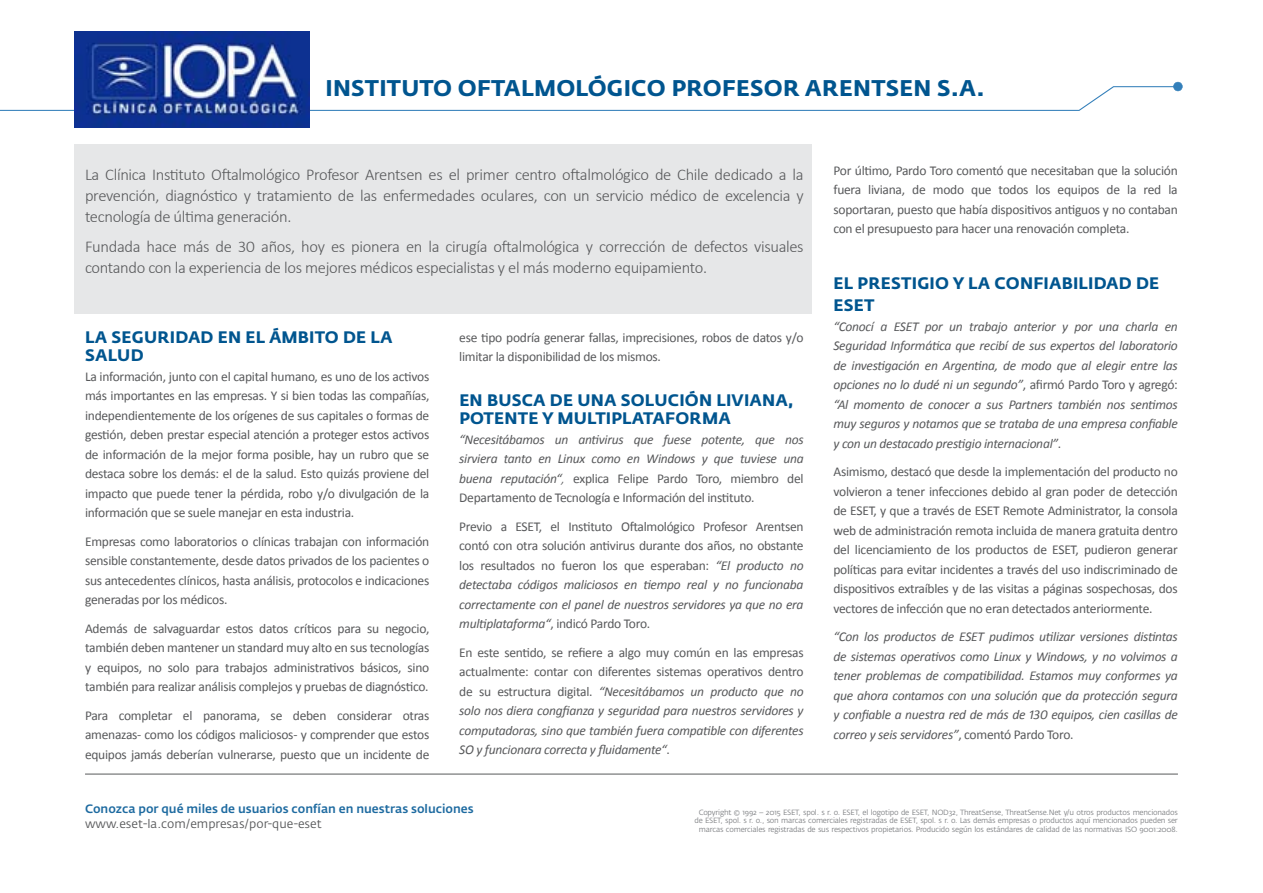
<style>
.page{position:relative;width:1263px;height:893px;background:#fff}
.page>*{position:absolute;margin:0;border:0;box-sizing:border-box;transform-origin:0 0}
.t1{font:700 22.5px "Fedra Sans Alt Pro";letter-spacing:.01em;color:#00558f}
.t2{font:300 16.5px/21px "Calibri";letter-spacing:-.02em;color:#58595b;text-align:justify}
.t3{font:700 16.5px/18px "Fedra Sans Alt Pro";letter-spacing:.01em;color:#00558f}
.t4{font:13.5px/19.5px "Calibri";letter-spacing:-.02em;color:#58595b;text-align:justify}
.t5{font:italic 13.5px/19.5px "Calibri";letter-spacing:-.02em;color:#58595b;text-align:justify}
.t6{font:500 12px "Fedra Sans Alt Pro";color:#1d6aa0}
.t7{font:12px "Fedra Sans Alt Pro";color:#58595b}
.t8{font:7.5px/8.2px "Fedra Sans Alt Pro";letter-spacing:-.03em;color:#808285}
.s1{font-weight:300}
.s2{font-style:normal}
.s3{font-style:italic}
</style>
<div class="page">
<div style="left:74px;top:144px;width:738px;height:169px;background:#e6e7e8"></div>
<hr style="left:85px;top:774px;width:1093px;height:1px;background:#58595b">
<svg style="left:0;top:82px;width:1182px;height:29px"></svg>
<img style="left:74px;top:31px;width:236px;height:97px">
<h1 class="t1" style="left:326px;top:74px;width:660px">INSTITUTO OFTALMOLÓGICO PROFESOR ARENTSEN S.A.</h1>
<p class="t2" style="left:85px;top:164px;width:720px">La Clínica Instituto Oftalmológico Profesor Arentsen es el primer centro oftalmológico de Chile dedicado a la prevención, diagnóstico y tratamiento de las enfermedades oculares, con un servicio médico de excelencia y tecnología de última generación.</p>
<p class="t2" style="left:85px;top:236px;width:720px">Fundada hace más de 30 años, hoy es pionera en la cirugía oftalmológica y corrección de defectos visuales contando con la experiencia de los mejores médicos especialistas y el más moderno equipamiento.</p>
<p class="t3" style="left:85px;top:328px;width:309px">LA SEGURIDAD EN EL ÁMBITO DE LA<br>SALUD</p>
<p class="t4" style="left:85px;top:367px;width:346px">La información, junto con el capital humano, es uno de los activos más importantes en las empresas. Y si bien todas las compañías, independientemente de los orígenes de sus capitales o formas de gestión, deben prestar especial atención a proteger estos activos de información de la mejor forma posible, hay un rubro que se destaca sobre los demás: el de la salud. Esto quizás proviene del impacto que puede tener la pérdida, robo y/o divulgación de la información que se suele manejar en esta industria.</p>
<p class="t4" style="left:85px;top:531px;width:346px">Empresas como laboratorios o clínicas trabajan con información sensible constantemente, desde datos privados de los pacientes o sus antecedentes clínicos, hasta análisis, protocolos e indicaciones generadas por los médicos.</p>
<p class="t4" style="left:85px;top:618px;width:346px">Además de salvaguardar estos datos críticos para su negocio, también deben mantener un standard muy alto en sus tecnologías y equipos, no solo para trabajos administrativos básicos, sino también para realizar análisis complejos y pruebas de diagnóstico.</p>
<p class="t4" style="left:85px;top:705px;width:346px">Para completar el panorama, se deben considerar otras amenazas- como los códigos maliciosos- y comprender que estos equipos jamás deberían vulnerarse, puesto que un incidente de</p>
<p class="t4" style="left:459px;top:327px;width:346px">ese tipo podría generar fallas, imprecisiones, robos de datos y/o limitar la disponibilidad de los mismos.</p>
<p class="t3" style="left:459px;top:391px;width:336px">EN BUSCA DE UNA SOLUCIÓN LIVIANA,<br>POTENTE Y MULTIPLATAFORMA</p>
<p class="t5" style="left:459px;top:429px;width:346px">“Necesitábamos un antivirus que fuese potente, que nos sirviera tanto en Linux como en Windows y que tuviese una buena reputación“<span class="s1">,</span> <span class="s2">explica Felipe Pardo Toro, miembro del Departamento de Tecnología e Información del instituto.</span></p>
<p class="t4" style="left:459px;top:516px;width:346px">Previo a ESET, el Instituto Oftalmológico Profesor Arentsen contó con otra solución antivirus durante dos años, no obstante los resultados no fueron los que esperaban: <span class="s3">“El producto no detectaba códigos maliciosos en tiempo real y no funcionaba correctamente con el panel de nuestros servidores ya que no era multiplataforma“</span>, indicó Pardo Toro.</p>
<p class="t5" style="left:459px;top:642px;width:346px"><span class="s2">En este sentido, se refiere a algo muy común en las empresas actualmente: contar con diferentes sistemas operativos dentro de su estructura digital.</span> “Necesitábamos un producto que no solo nos diera congfianza y seguridad para nuestros servidores y computadoras, sino que también fuera compatible con diferentes SO y funcionara correcta y fluidamente“<span class="s2">.</span></p>
<p class="t4" style="left:833px;top:160px;width:346px">Por último, Pardo Toro comentó que necesitaban que la solución fuera liviana, de modo que todos los equipos de la red la soportaran, puesto que había dispositivos antiguos y no contaban con el presupuesto para hacer una renovación completa.</p>
<p class="t3" style="left:833px;top:272px;width:327px;line-height:22.5px">EL PRESTIGIO Y LA CONFIABILIDAD DE<br>ESET</p>
<p class="t5" style="left:833px;top:316px;width:346px">“Conocí a ESET por un trabajo anterior y por una charla en Seguridad Informática que recibí de sus expertos del laboratorio de investigación en Argentina, de modo que al elegir entre las opciones no lo dudé ni un segundo”<span class="s2">, afirmó Pardo Toro y agregó: </span>“Al momento de conocer a sus Partners también nos sentimos muy seguros y notamos que se trataba de una empresa confiable y con un destacado prestigio internacional”<span class="s2">.</span></p>
<p class="t4" style="left:833px;top:462px;width:346px">Asimismo, destacó que desde la implementación del producto no volvieron a tener infecciones debido al gran poder de detección de ESET, y que a través de ESET Remote Administrator, la consola web de administración remota incluida de manera gratuita dentro del licenciamiento de los productos de ESET, pudieron generar políticas para evitar incidentes a través del uso indiscriminado de dispositivos extraíbles y de las visitas a páginas sospechosas, dos vectores de infección que no eran detectados anteriormente.</p>
<p class="t5" style="left:833px;top:626px;width:346px">“Con los productos de ESET pudimos utilizar versiones distintas de sistemas operativos como Linux y Windows, y no volvimos a tener problemas de compatibilidad. Estamos muy conformes ya que ahora contamos con una solución que da protección segura y confiable a nuestra red de más de 130 equipos, cien casillas de correo y seis servidores”<span class="s2">, comentó Pardo Toro.</span></p>
<p class="t6" style="left:85px;top:801px;width:390px">Conozca por qué miles de usuarios confían en nuestras soluciones</p>
<p class="t7" style="left:85px;top:816px;width:238px">www.eset-la.com/empresas/por-que-eset</p>
<p class="t8" style="left:699px;top:808px;width:90px">Copyright © 1992 – 2015 ESET</p>
<p class="t8" style="left:798px;top:808px;width:49px">, spol. s r. o. ESET</p>
<p class="t8" style="left:858px;top:808px;width:59px">, el logotipo de ESET</p>
<p class="t8" style="left:927px;top:808px;width:252px">, NOD32, ThreatSense, ThreatSense.Net y/u otros productos mencionados</p>
<p class="t8" style="left:694px;top:816px;width:16px">de ESET</p>
<p class="t8" style="left:721px;top:816px;width:185px">, spol. s r. o., son marcas comerciales registradas de ESET</p>
<p class="t8" style="left:699px;top:816px;width:480px;text-indent:217px">, spol. s r. o. Las demás empresas o productos aquí mencionados pueden ser marcas comerciales registradas de sus respectivos propietarios. Producido según los estándares de calidad de las normativas ISO</p>
<p class="t8" style="left:1139px;top:825px;width:40px">9001:2008.</p>
</div>
